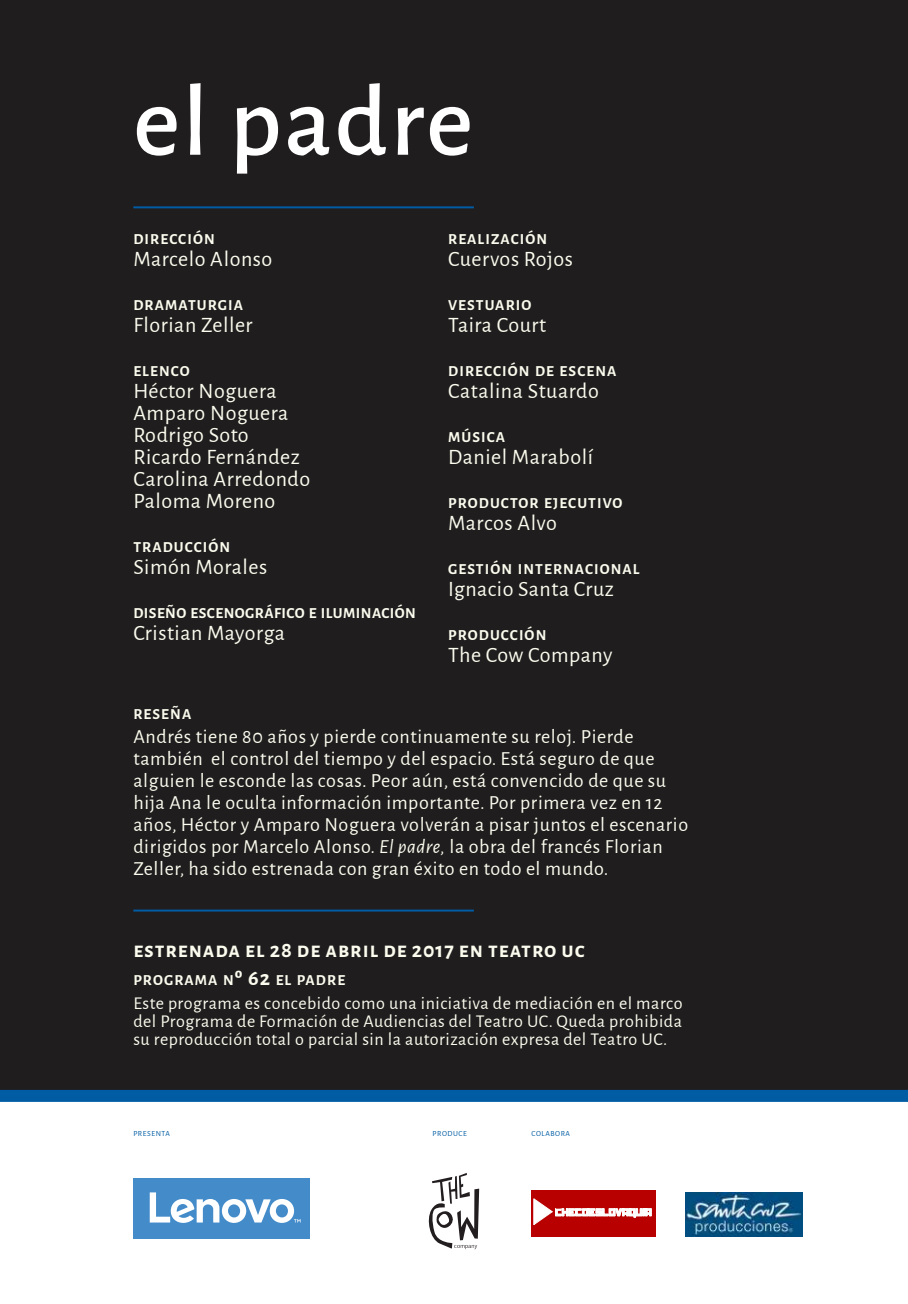
<style>
.page{position:relative;width:908px;height:1304px;background:#fff}
.page>*{position:absolute;margin:0;border:0;box-sizing:border-box;transform-origin:0 0}
.t1{font:500 102px "Alegreya Sans";letter-spacing:.025em;color:#fff}
.t2{font:22px/22px "Alegreya Sans";letter-spacing:.025em;color:#fbfcee}
.t3{font:700 22px "Alegreya Sans SC";letter-spacing:.04em;color:#fbfcee}
.t4{font:20px/22px "Alegreya Sans";letter-spacing:.03em;color:#fbfcee}
.t5{font:18px/18px "Alegreya Sans";letter-spacing:.03em;color:#fbfcee;text-align:justify}
.t6{font:700 15.4px "Alegreya Sans";letter-spacing:.07em;color:#fbfcee}
.t7{font:700 15.4px "Alegreya Sans";letter-spacing:.03em;color:#fbfcee}
.t8{font:7.8px "Alegreya Sans SC";letter-spacing:.07em;color:#015ca3}
.s1{font-style:italic}
.s2{font-size:22px}
</style>
<div class="page">
<div style="left:0;top:0;width:907px;height:1098px;background:#201d1e"></div>
<div style="left:0;top:1090px;width:907px;height:12px;background:#015ca3"></div>
<hr style="left:133px;top:206px;width:340px;height:2px;background:#015ca3">
<hr style="left:133px;top:910px;width:340px;height:2px;background:#015ca3">
<svg style="left:428px;top:1173px;width:51px;height:76px"></svg>
<div style="left:133px;top:1179px;width:177px;height:60px;background:#448bca"></div>
<svg style="left:150px;top:1192px;width:150px;height:31px"></svg>
<img style="left:685px;top:1192px;width:117px;height:44px">
<div style="left:531px;top:1190px;width:124px;height:46px;background:#b80000"></div>
<svg style="left:533px;top:1199px;width:118px;height:26px"></svg>
<h1 class="t1" style="left:133px;top:50px;width:341px">el padre</h1>
<p class="t6" style="left:133px;top:228px;width:83px">DIRECCIÓN</p>
<p class="t2" style="left:133px;top:247px;width:140px">Marcelo Alonso</p>
<p class="t6" style="left:133px;top:294px;width:111px">DRAMATURGIA</p>
<p class="t2" style="left:133px;top:313px;width:121px">Florian Zeller</p>
<p class="t6" style="left:133px;top:360px;width:58px">ELENCO</p>
<p class="t2" style="left:133px;top:379px;width:178px">Héctor Noguera<br>Amparo Noguera<br>Rodrigo Soto<br>Ricardo Fernández<br>Carolina Arredondo<br>Paloma Moreno</p>
<p class="t6" style="left:133px;top:536px;width:98px">TRADUCCIÓN</p>
<p class="t2" style="left:133px;top:555px;width:135px">Simón Morales</p>
<p class="t7" style="left:133px;top:602px;width:284px">DISEÑO ESCENOGRÁFICO E ILUMINACIÓN</p>
<p class="t2" style="left:133px;top:621px;width:153px">Cristian Mayorga</p>
<p class="t6" style="left:448px;top:228px;width:100px">REALIZACIÓN</p>
<p class="t2" style="left:448px;top:247px;width:126px">Cuervos Rojos</p>
<p class="t6" style="left:448px;top:294px;width:85px">VESTUARIO</p>
<p class="t2" style="left:448px;top:313px;width:100px">Taira Court</p>
<p class="t6" style="left:448px;top:360px;width:170px">DIRECCIÓN DE ESCENA</p>
<p class="t2" style="left:448px;top:379px;width:152px">Catalina Stuardo</p>
<p class="t6" style="left:448px;top:426px;width:58px">MÚSICA</p>
<p class="t2" style="left:448px;top:445px;width:146px">Daniel Marabolí</p>
<p class="t6" style="left:448px;top:492px;width:176px">PRODUCTOR EJECUTIVO</p>
<p class="t2" style="left:448px;top:511px;width:110px">Marcos Alvo</p>
<p class="t6" style="left:448px;top:558px;width:193px">GESTIÓN INTERNACIONAL</p>
<p class="t2" style="left:448px;top:577px;width:167px">Ignacio Santa Cruz</p>
<p class="t6" style="left:448px;top:624px;width:100px">PRODUCCIÓN</p>
<p class="t2" style="left:448px;top:643px;width:166px">The Cow Company</p>
<p class="t6" style="left:133px;top:702px;width:59px">RESEÑA</p>
<p class="t4" style="left:133px;top:724px;width:556px">Andrés tiene 80 años y pierde continuamente su reloj. Pierde también el control del tiempo y del espacio. Está seguro de que alguien le esconde las cosas. Peor aún, está convencido de que su hija Ana le oculta información importante. Por primera vez en 12 años, Héctor y Amparo Noguera volverán a pisar juntos el escenario dirigidos por Marcelo Alonso. <span class="s1">El padre,</span> la obra del francés Florian Zeller, ha sido estrenada con gran éxito en todo el mundo.</p>
<p class="t3" style="left:133px;top:934px;width:452px">estrenada el 28 de abril de 2017 en teatro uc</p>
<p class="t6" style="left:133px;top:969px;width:213px">PROGRAMA N<span class="s2">º 62</span> EL PADRE</p>
<p class="t5" style="left:133px;top:993px;width:550px">Este programa es concebido como una iniciativa de mediación en el marco del Programa de Formación de Audiencias del Teatro UC. Queda prohibida su reproducción total o parcial sin la autorización expresa del Teatro UC.</p>
<p class="t8" style="left:133px;top:1128px;width:38px">PRESENTA</p>
<p class="t8" style="left:432px;top:1128px;width:6px">PRODUCE</p>
<p class="t8" style="left:531px;top:1128px;width:40px">CO LABORA</p>
</div>
